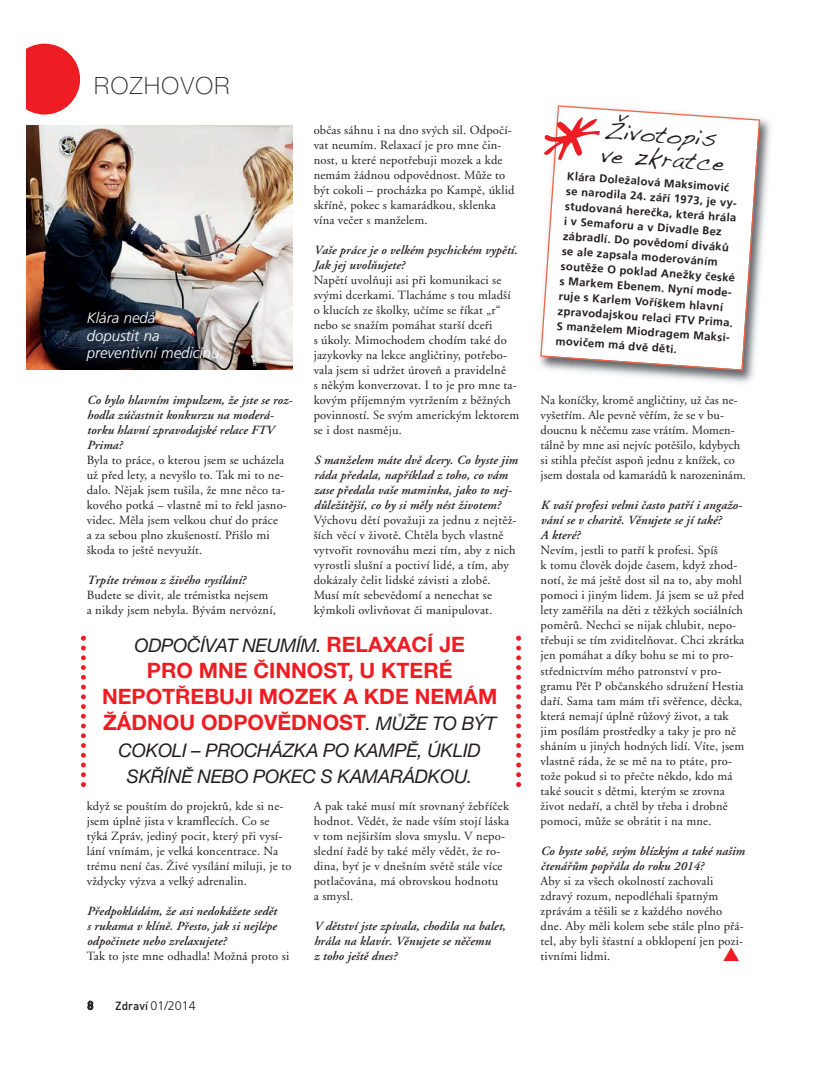
<style>
.page{position:relative;width:833px;height:1081px;background:#fff}
.page>*{position:absolute;margin:0;border:0;box-sizing:border-box;transform-origin:0 0}
.t1{font:23.75px/23.8px "Handwriting Dakota";color:#231f20}
.t2{font:100 23.75px "Helvetica Neue CE";letter-spacing:.065em;color:#231f20}
.t3{font:700 21.25px/26.2px "Helvetica Neue CE";color:#ee1d23;text-align:center}
.t4{font:italic 18.75px/26.2px "Helvetica Neue CE";letter-spacing:-.015em;color:#231f20;text-align:center}
.t5{font:italic 300 15px/17.5px "Frutiger CE";color:#fff}
.t6{font:12.5px/15px "Adobe Garamond CE";letter-spacing:.015em;color:#231f20}
.t7{font:italic 600 12.5px/15px "Adobe Garamond CE";letter-spacing:.01em;color:#231f20}
.t8{font:300 12.5px "Frutiger CE";color:#231f20}
.t9{font:12.5px "Mittelschrift Din DCE";color:#231f20}
.t10{font:700 11.25px/15px "Frutiger CE";color:#231f20}
.s1{font-weight:700;font-style:normal;font-size:21.25px;color:#ee1d23}
.s2{font-weight:400;font-style:italic;font-size:18.75px;color:#231f20}
.s3{font-family:"Mittelschrift Din DCE";font-weight:400}
</style>
<div class="page">
<img style="left:575px;top:118px;width:196px;height:265px">
<svg style="left:539px;top:105px;width:221px;height:266px"></svg>
<img style="left:26px;top:125px;width:266px;height:244px">
<svg style="left:81px;top:635px;width:5px;height:152px"></svg>
<svg style="left:516px;top:635px;width:5px;height:152px"></svg>
<svg style="left:26px;top:44px;width:54px;height:70px;background:#f03e43"></svg>
<svg style="left:543px;top:115px;width:57px;height:48px"></svg>
<h1 class="t2" style="left:94px;top:77px;width:137px">ROZHOVOR</h1>
<p class="t5" style="left:87px;top:310px;width:138px">Klára nedá<br>dopustit na preventivní medicínu.</p>
<p class="t7" style="left:87px;top:394px;width:207px">Co bylo hlavním impulzem, že jste se roz&shy;hodla zúčastnit konkurzu na moderá&shy;torku hlavní zpravodajské relace FTV<br>Prima?</p>
<p class="t6" style="left:87px;top:454px;width:202px">Byla to práce, o kterou jsem se ucházela už před lety, a nevyšlo to. Tak mi to ne&shy;dalo. Nějak jsem tušila, že mne něco ta&shy;kového potká – vlastně mi to řekl jasno&shy;videc. Měla jsem velkou chuť do práce<br>a za sebou plno zkušeností. Přišlo mi škoda to ještě nevyužít.</p>
<p class="t7" style="left:87px;top:574px;width:160px">Trpíte trémou z živého vysílání?</p>
<p class="t6" style="left:87px;top:589px;width:191px">Budete se divit, ale trémistka nejsem a nikdy jsem nebyla. Bývám nervózní,</p>
<p class="t6" style="left:313px;top:124px;width:202px">občas sáhnu i na dno svých sil. Odpočí&shy;vat neumím. Relaxací je pro mne čin&shy;nost, u které nepotřebuji mozek a kde nemám žádnou odpovědnost. Může to být cokoli – procházka po Kampě, úklid skříně, pokec s kamarádkou, sklenka vína večer s manželem.</p>
<p class="t7" style="left:313px;top:244px;width:205px">Vaše práce je o velkém psychickém vypětí.<br>Jak jej uvolňujete?</p>
<p class="t6" style="left:313px;top:274px;width:207px">Napětí uvolňuji asi při komunikaci se svými dcerkami. Tlacháme s tou mladší o klucích ze školky, učíme se říkat „r“ nebo se snažím pomáhat starší dceři<br>s úkoly. Mimochodem chodím také do jazykovky na lekce angličtiny, potřebo&shy;vala jsem si udržet úroveň a pravidelně<br>s někým konverzovat. I to je pro mne ta&shy;kovým příjemným vytržením z běžných povinností. Se svým americkým lektorem se i dost nasměju.</p>
<p class="t7" style="left:313px;top:454px;width:205px">S manželem máte dvě dcery. Co byste jim ráda předala, například z toho, co vám zase předala vaše maminka, jako to nej&shy;důležitější, co by si měly nést životem?</p>
<p class="t6" style="left:313px;top:514px;width:204px">Výchovu dětí považuji za jednu z nejtěž&shy;ších věcí v životě. Chtěla bych vlastně vytvořit rovnováhu mezi tím, aby z nich vyrostli slušní a poctiví lidé, a tím, aby dokázaly čelit lidské závisti a zlobě.<br>Musí mít sebevědomí a nenechat se kýmkoli ovlivňovat či manipulovat.</p>
<h3 class="t4" style="left:134px;top:633px;width:332px">ODPOČÍVAT NEUMÍM. <span class="s1">RELAXACÍ JE</span></h3>
<h2 class="t3" style="left:102px;top:659px;width:396px">PRO MNE ČINNOST, U KTERÉ<br>NEPOTŘEBUJI MOZEK A KDE NEMÁM<br>ŽÁDNOU ODPOVĚDNOST<span class="s2">. MŮŽE TO BÝT</span></h2>
<h3 class="t4" style="left:118px;top:738px;width:363px">COKOLI – PROCHÁZKA PO KAMPĚ, ÚKLID<br>SKŘÍNĚ NEBO POKEC S KAMARÁDKOU.</h3>
<p class="t6" style="left:87px;top:799px;width:206px">když se pouštím do projektů, kde si ne&shy;jsem úplně jista v kramflecích. Co se týká Zpráv, jediný pocit, který při vysí&shy;lání vnímám, je velká koncentrace. Na trému není čas. Živé vysílání miluji, je to vždycky výzva a velký adrenalin.</p>
<p class="t7" style="left:87px;top:904px;width:191px;text-align:justify">Předpokládám, že asi nedokážete sedět s rukama v klíně. Přesto, jak si nejlépe odpočinete nebo zrelaxujete?</p>
<p class="t6" style="left:87px;top:949px;width:204px">Tak to jste mne odhadla! Možná proto si</p>
<p class="t9" style="left:87px;top:997px;width:8px">8</p>
<p class="t8" style="left:115px;top:1000px;width:82px"><span class="s3">Zdraví</span> 01/2014</p>
<p class="t6" style="left:313px;top:799px;width:197px">A pak také musí mít srovnaný žebříček hodnot. Vědět, že nade vším stojí láska v tom nejširším slova smyslu. V nepo&shy;slední řadě by také měly vědět, že ro&shy;dina, byť je v dnešním světě stále více potlačována, má obrovskou hodnotu<br>a smysl.</p>
<p class="t7" style="left:313px;top:919px;width:193px">V dětství jste zpívala, chodila na balet, hrála na klavír. Věnujete se něčemu<br>z toho ještě dnes?</p>
<h1 class="t1" style="left:604px;top:118px;width:124px;rotate:4deg">Životopis ve zkratce</h1>
<p class="t10" style="left:567px;top:169px;width:177px;rotate:4deg">Klára Doležalová Maksimović se narodila 24. září 1973, je vy&shy;studovaná herečka, která hrála i v Semaforu a v Divadle Bez zábradlí. Do povědomí diváků se ale zapsala moderováním soutěže O poklad Anežky české s Markem Ebenem. Nyní mode&shy;ruje s Karlem Voříškem hlavní zpravodajskou relaci FTV Prima.<br>S manželem Miodragem Maksi&shy;movičem má dvě děti.</p>
<p class="t6" style="left:540px;top:394px;width:207px">Na koníčky, kromě angličtiny, už čas ne&shy;vyšetřím. Ale pevně věřím, že se v bu&shy;doucnu k něčemu zase vrátím. Momen&shy;tálně by mne asi nejvíc potěšilo, kdybych si stihla přečíst aspoň jednu z knížek, co jsem dostala od kamarádů k narozeninám.</p>
<p class="t7" style="left:540px;top:499px;width:203px">K vaší profesi velmi často patří i angažo&shy;vání se v charitě. Věnujete se jí také?<br>A které?</p>
<p class="t6" style="left:540px;top:544px;width:205px">Nevím, jestli to patří k profesi. Spíš<br>k tomu člověk dojde časem, když zhod&shy;notí, že má ještě dost sil na to, aby mohl pomoci i jiným lidem. Já jsem se už před lety zaměřila na děti z těžkých sociálních poměrů. Nechci se nijak chlubit, nepo&shy;třebuji se tím zviditelňovat. Chci zkrátka jen pomáhat a díky bohu se mi to pro&shy;střednictvím mého patronství v pro&shy;gramu Pět P občanského sdružení Hestia daří. Sama tam mám tři svěřence, děcka, která nemají úplně růžový život, a tak jim posílám prostředky a taky je pro ně sháním u jiných hodných lidí. Víte, jsem vlastně ráda, že se mě na to ptáte, pro&shy;tože pokud si to přečte někdo, kdo má také soucit s dětmi, kterým se zrovna život nedaří, a chtěl by třeba i drobně pomoci, může se obrátit i na mne.</p>
<p class="t7" style="left:540px;top:844px;width:205px">Co byste sobě, svým blízkým a také našim čtenářům popřála do roku 2014?</p>
<p class="t6" style="left:540px;top:874px;width:205px">Aby si za všech okolností zachovali zdravý rozum, nepodléhali špatným zprávám a těšili se z každého nového dne. Aby měli kolem sebe stále plno přá&shy;tel, aby byli šťastní a obklopení jen pozi&shy;tivními lidmi.</p>
</div>
